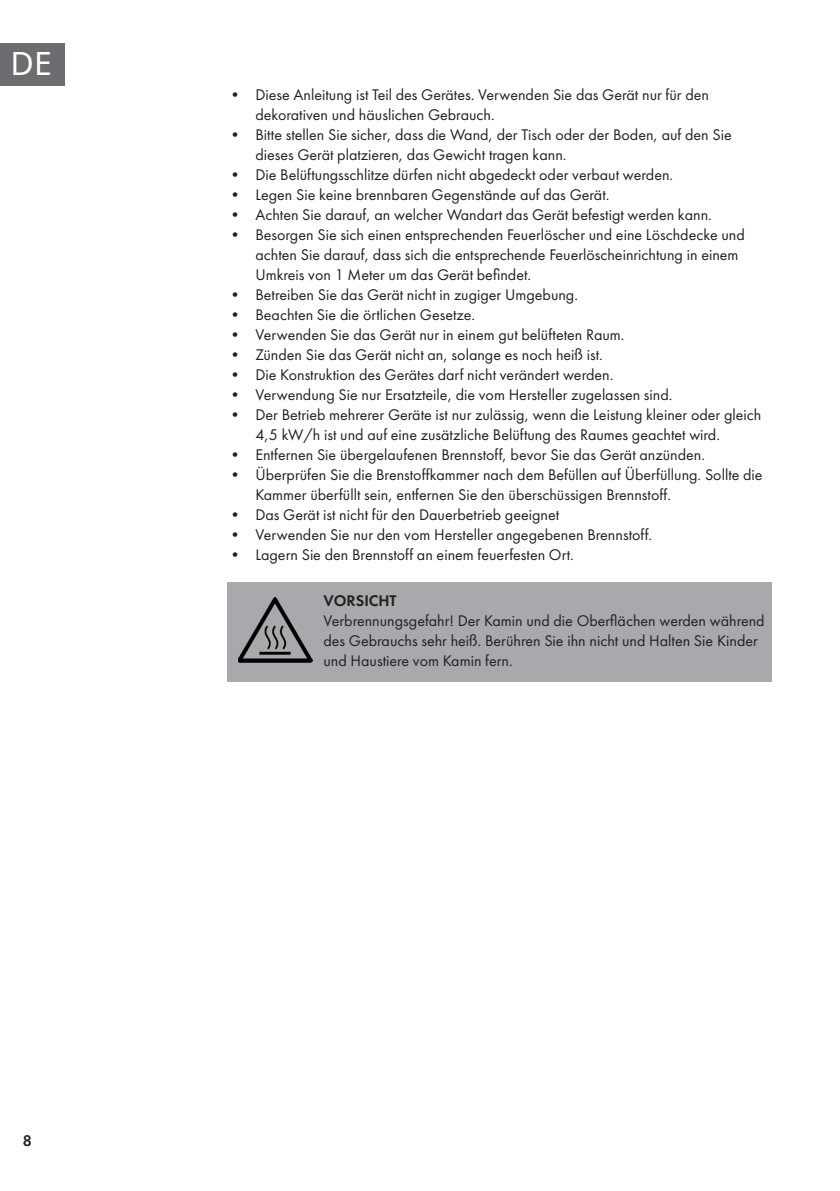
<style>
.page{position:relative;width:840px;height:1191px;background:#fff}
.page>*{position:absolute;margin:0;border:0;box-sizing:border-box;transform-origin:0 0}
.t1{font:32px "Noto Sans";color:#fff}
.t2{font:16px/20px "Futura PTW08";color:#231f20}
.t3{font:600 16px "Futura PTW08";color:#231f20}
</style>
<div class="page">
<div style="left:0;top:43px;width:65px;height:42px;background:#6c6d70"></div>
<div style="left:227px;top:582px;width:544px;height:99px;background:#a8a9ad"></div>
<img style="left:238px;top:598px;width:74px;height:64px">
<h1 class="t1" style="left:11px;top:42px;width:43px">DE</h1>
<p class="t2" style="left:255px;top:84px;width:455px;text-indent:-28px">• Diese Anleitung ist Teil des Gerätes. Verwenden Sie das Gerät nur für den dekorativen und häuslichen Gebrauch.</p>
<p class="t2" style="left:255px;top:124px;width:477px;text-indent:-28px">• Bitte stellen Sie sicher, dass die Wand, der Tisch oder der Boden, auf den Sie dieses Gerät platzieren, das Gewicht tragen kann.</p>
<p class="t2" style="left:227px;top:164px;width:447px">• Die Belüftungsschlitze dürfen nicht abgedeckt oder verbaut werden.</p>
<p class="t2" style="left:227px;top:184px;width:383px">• Legen Sie keine brennbaren Gegenstände auf das Gerät.</p>
<p class="t2" style="left:227px;top:204px;width:486px">• Achten Sie darauf, an welcher Wandart das Gerät befestigt werden kann.</p>
<p class="t2" style="left:255px;top:224px;width:490px;text-indent:-28px">• Besorgen Sie sich einen entsprechenden Feuerlöscher und eine Löschdecke und achten Sie darauf, dass sich die entsprechende Feuerlöscheinrichtung in einem<br>Umkreis von 1 Meter um das Gerät befindet.</p>
<p class="t2" style="left:227px;top:284px;width:352px">• Betreiben Sie das Gerät nicht in zugiger Umgebung.</p>
<p class="t2" style="left:227px;top:304px;width:249px">• Beachten Sie die örtlichen Gesetze.</p>
<p class="t2" style="left:227px;top:324px;width:399px">• Verwenden Sie das Gerät nur in einem gut belüfteten Raum.</p>
<p class="t2" style="left:227px;top:344px;width:377px">• Zünden Sie das Gerät nicht an, solange es noch heiß ist.</p>
<p class="t2" style="left:227px;top:364px;width:387px">• Die Konstruktion des Gerätes darf nicht verändert werden.</p>
<p class="t2" style="left:227px;top:384px;width:447px">• Verwendung Sie nur Ersatzteile, die vom Hersteller zugelassen sind.</p>
<p class="t2" style="left:255px;top:404px;width:507px;text-indent:-28px">• Der Betrieb mehrerer Geräte ist nur zulässig, wenn die Leistung kleiner oder gleich<br>4,5 kW/h ist und auf eine zusätzliche Belüftung des Raumes geachtet wird.</p>
<p class="t2" style="left:227px;top:444px;width:479px">• Entfernen Sie übergelaufenen Brennstoff, bevor Sie das Gerät anzünden.</p>
<p class="t2" style="left:255px;top:464px;width:508px;text-indent:-28px">• Überprüfen Sie die Brenstoffkammer nach dem Befüllen auf Überfüllung. Sollte die<br>Kammer überfüllt sein, entfernen Sie den überschüssigen Brennstoff.</p>
<p class="t2" style="left:227px;top:504px;width:333px">• Das Gerät ist nicht für den Dauerbetrieb geeignet</p>
<p class="t2" style="left:227px;top:524px;width:426px">• Verwenden Sie nur den vom Hersteller angegebenen Brennstoff.</p>
<p class="t2" style="left:227px;top:544px;width:348px">• Lagern Sie den Brennstoff an einem feuerfesten Ort.</p>
<p class="t3" style="left:323px;top:590px;width:75px">VORSICHT</p>
<p class="t2" style="left:323px;top:610px;width:442px">Verbrennungsgefahr! Der Kamin und die Oberflächen werden während des Gebrauchs sehr heiß. Berühren Sie ihn nicht und Halten Sie Kinder und Haustiere vom Kamin fern.</p>
<p class="t3" style="left:23px;top:1130px;width:11px">8</p>
</div>
